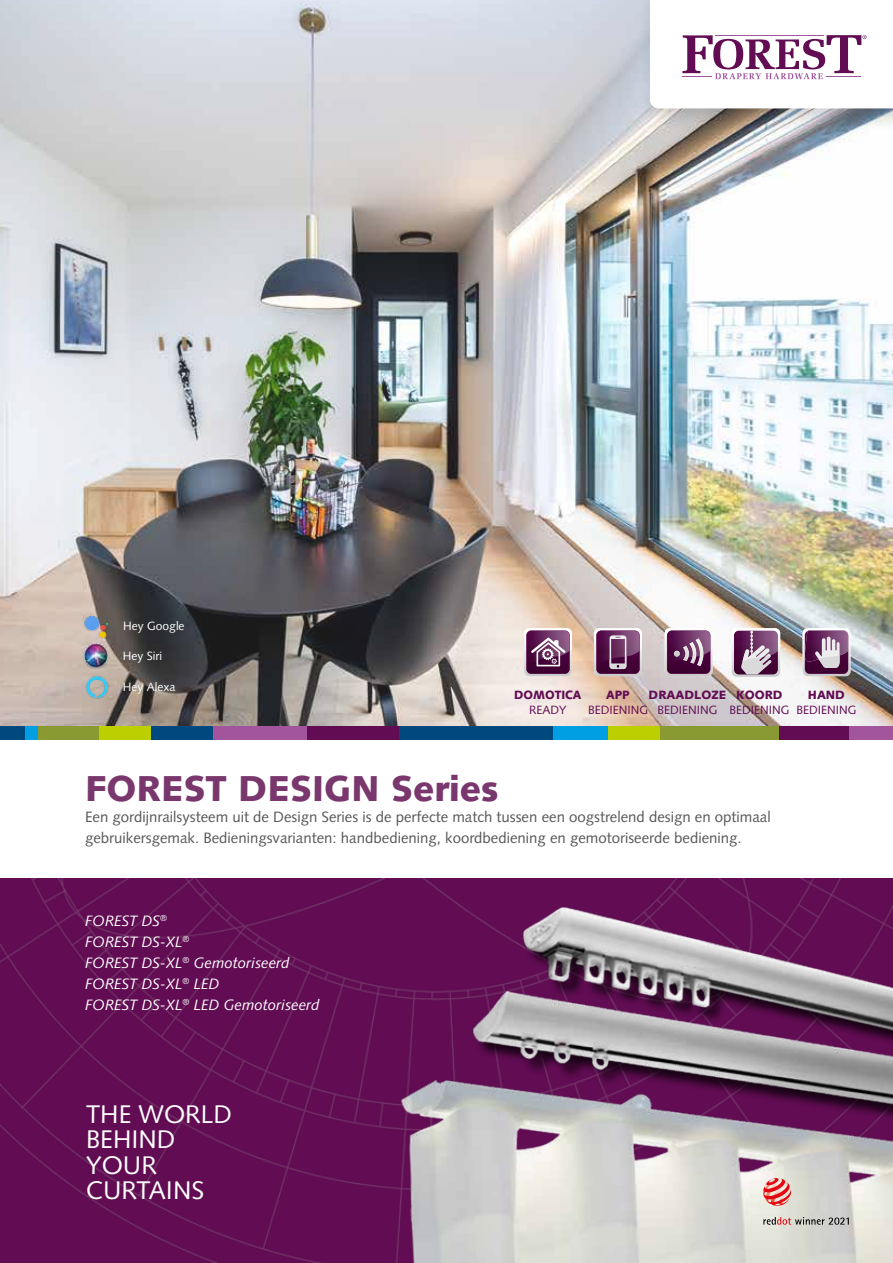
<style>
.page{position:relative;width:893px;height:1263px;background:#fff}
.page>*{position:absolute;margin:0;border:0;box-sizing:border-box;transform-origin:0 0}
.t1{font:900 36px "Syntax";color:#79376d}
.t2{font:25.5px/25.5px "Syntax";color:#fff}
.t3{font:15px/21px "Syntax";color:#575756}
.t4{font:italic 15px/21px "Syntax";color:#fff}
.t5{font:12px "Syntax";color:#610c53}
.t6{font:12px "Syntax";color:#fff}
.t7{font:900 12px "Syntax";color:#610c53}
.t8{font:900 12px "Syntax";color:#610c53;scale:.96 1}
</style>
<div class="page">
<div style="left:0;top:878px;width:447px;height:385px;background:#610c53"></div>
<img style="left:0;top:0;width:893px;height:727px">
<div style="left:637px;top:0;width:256px;height:133px;background:#000;opacity:.2"></div>
<svg style="left:650px;top:0;width:243px;height:108px"></svg>
<div style="left:212px;top:727px;width:95px;height:13px;background:#a2559d"></div>
<div style="left:845px;top:727px;width:48px;height:13px;background:#a2559d"></div>
<div style="left:25px;top:727px;width:14px;height:13px;background:#009fe3"></div>
<div style="left:552px;top:727px;width:56px;height:13px;background:#009fe3"></div>
<div style="left:151px;top:727px;width:61px;height:13px;background:#00497f"></div>
<div style="left:399px;top:727px;width:154px;height:13px;background:#00497f"></div>
<div style="left:0;top:727px;width:25px;height:13px;background:#00497f"></div>
<div style="left:307px;top:727px;width:92px;height:13px;background:#610c53"></div>
<div style="left:778px;top:727px;width:70px;height:13px;background:#610c53"></div>
<div style="left:39px;top:727px;width:60px;height:13px;background:#899a32"></div>
<div style="left:659px;top:727px;width:119px;height:13px;background:#899a32"></div>
<div style="left:99px;top:727px;width:52px;height:13px;background:#bccf00"></div>
<div style="left:608px;top:727px;width:52px;height:13px;background:#bccf00"></div>
<img style="left:78px;top:673px;width:37px;height:27px">
<img style="left:82px;top:613px;width:28px;height:56px">
<img style="left:382px;top:1038px;width:511px;height:225px">
<svg style="left:763px;top:1217px;width:86px;height:8px"></svg>
<svg style="left:763px;top:1178px;width:28px;height:28px"></svg>
<img style="left:447px;top:878px;width:446px;height:284px">
<svg style="left:665px;top:628px;width:48px;height:48px;background:#83577c"></svg>
<svg style="left:594px;top:628px;width:48px;height:48px;background:#825479"></svg>
<svg style="left:803px;top:628px;width:47px;height:48px;background:#916b8a"></svg>
<svg style="left:524px;top:628px;width:48px;height:48px"></svg>
<svg style="left:732px;top:628px;width:48px;height:49px;background:#997793"></svg>
<p class="t6" style="left:123px;top:619px;width:63px">Hey Google</p>
<p class="t6" style="left:123px;top:649px;width:41px">Hey Siri</p>
<p class="t6" style="left:123px;top:680px;width:54px">Hey Alexa</p>
<p class="t8" style="left:514px;top:688px;width:71px">DOMOTICA</p>
<p class="t5" style="left:529px;top:703px;width:39px">READY</p>
<p class="t7" style="left:649px;top:688px;width:79px">DRAADLOZE</p>
<p class="t5" style="left:657px;top:703px;width:61px">BEDIENING</p>
<p class="t7" style="left:736px;top:688px;width:48px">KOORD</p>
<p class="t5" style="left:729px;top:703px;width:61px">BEDIENING</p>
<p class="t8" style="left:606px;top:688px;width:26px">APP</p>
<p class="t5" style="left:588px;top:703px;width:61px">BEDIENING</p>
<p class="t7" style="left:808px;top:688px;width:39px">HAND</p>
<p class="t5" style="left:796px;top:703px;width:61px">BEDIENING</p>
<h1 class="t1" style="left:85px;top:767px;width:415px">FOREST DESIGN Series</h1>
<p class="t3" style="left:85px;top:806px;width:687px">Een gordijnrailsysteem uit de Design Series is de perfecte match tussen een oogstrelend design en optimaal gebruikersgemak. Bedieningsvarianten: handbediening, koordbediening en gemotoriseerde bediening.</p>
<p class="t4" style="left:85px;top:911px;width:236px">FOREST DS<sup>®<br></sup>FOREST DS-XL<sup>®<br></sup>FOREST DS-XL<sup>®</sup> Gemotoriseerd<br>FOREST DS-XL<sup>®</sup> LED<br>FOREST DS-XL<sup>®</sup> LED Gemotoriseerd</p>
<h2 class="t2" style="left:86px;top:1101px;width:147px">THE WORLD<br>BEHIND<br>YOUR<br>CURTAINS</h2>
</div>
